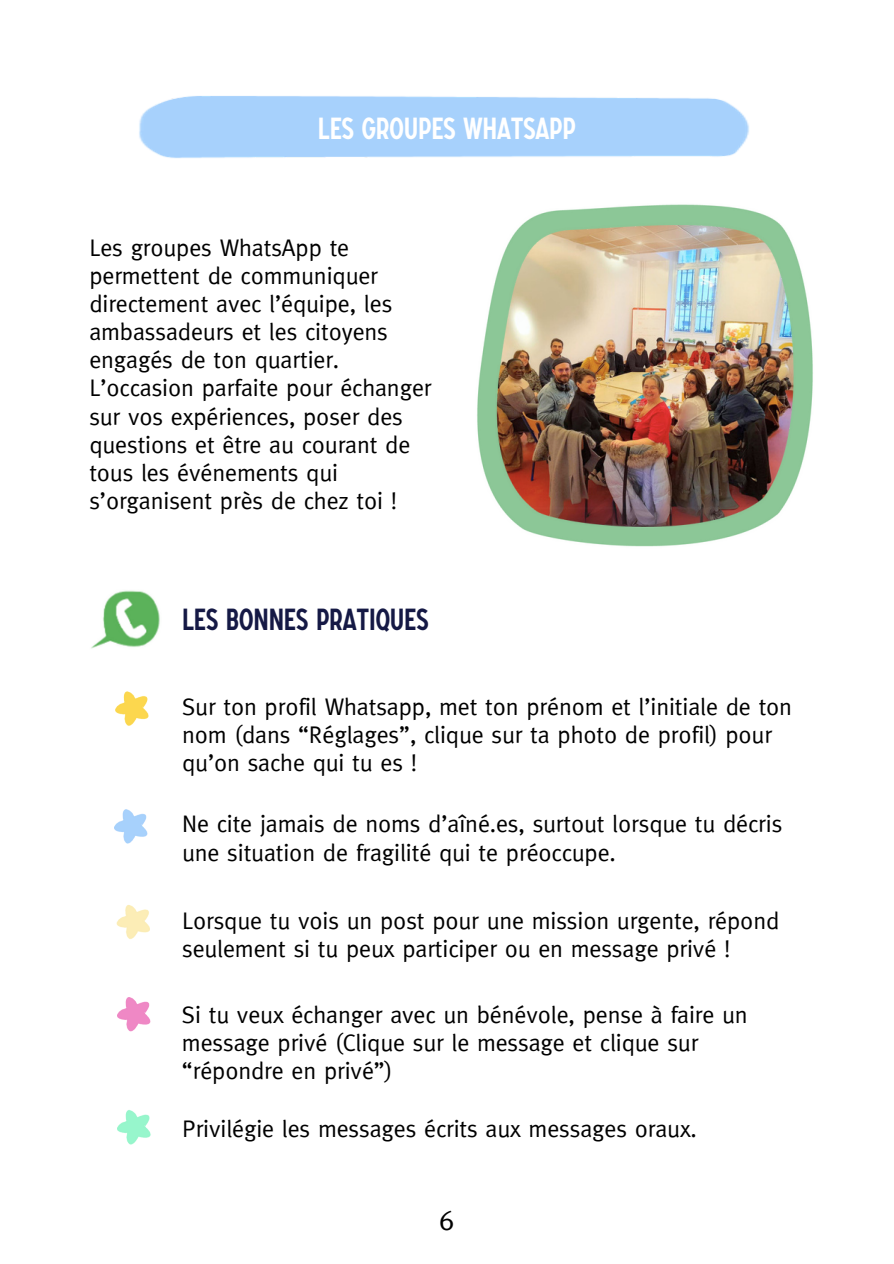
<style>
.page{position:relative;width:894px;height:1264px;background:#fff}
.page>*{position:absolute;margin:0;border:0;box-sizing:border-box;transform-origin:0 0}
.t1{font:500 30px "SONGER Condensed";letter-spacing:-.005em;color:#fff}
.t2{font:500 30px "SONGER Condensed";letter-spacing:-.005em;color:#151945}
.t3{font:28.05px "Meta";color:#000}
.t4{font:24px/28.2px "Meta";letter-spacing:-.005em;color:#000}
</style>
<div class="page">
<img style="left:139px;top:96px;width:610px;height:62px">
<img style="left:477px;top:204px;width:336px;height:343px">
<img style="left:91px;top:590px;width:69px;height:59px">
<img style="left:115px;top:691px;width:34px;height:35px">
<img style="left:115px;top:809px;width:33px;height:35px">
<img style="left:116px;top:905px;width:34px;height:34px">
<img style="left:118px;top:997px;width:33px;height:34px">
<img style="left:118px;top:1110px;width:33px;height:35px">
<p class="t1" style="left:318px;top:109px;width:259px">LES GROUPES WHATSAPP</p>
<p class="t4" style="left:89px;top:235px;width:343px">Les groupes WhatsApp te permettent de communiquer directement avec l’équipe, les ambassadeurs et les citoyens engagés de ton quartier.<br>L’occasion parfaite pour échanger sur vos expériences, poser des questions et être au courant de tous les événements qui s’organisent près de chez toi !</p>
<p class="t2" style="left:182px;top:600px;width:248px">LES BONNES PRATIQUES</p>
<p class="t4" style="left:182px;top:694px;width:611px">Sur ton profil Whatsapp, met ton prénom et l’initiale de ton nom (dans “Réglages”, clique sur ta photo de profil) pour qu’on sache qui tu es !</p>
<p class="t4" style="left:182px;top:811px;width:601px">Ne cite jamais de noms d’aîné.es, surtout lorsque tu décris une situation de fragilité qui te préoccupe.</p>
<p class="t4" style="left:182px;top:907px;width:598px">Lorsque tu vois un post pour une mission urgente, répond seulement si tu peux participer ou en message privé !</p>
<p class="t4" style="left:182px;top:1001px;width:567px">Si tu veux échanger avec un bénévole, pense à faire un message privé (Clique sur le message et clique sur “répondre en privé”)</p>
<p class="t4" style="left:182px;top:1116px;width:516px">Privilégie les messages écrits aux messages oraux.</p>
<p class="t3" style="left:439px;top:1208px;width:17px">6</p>
</div>
